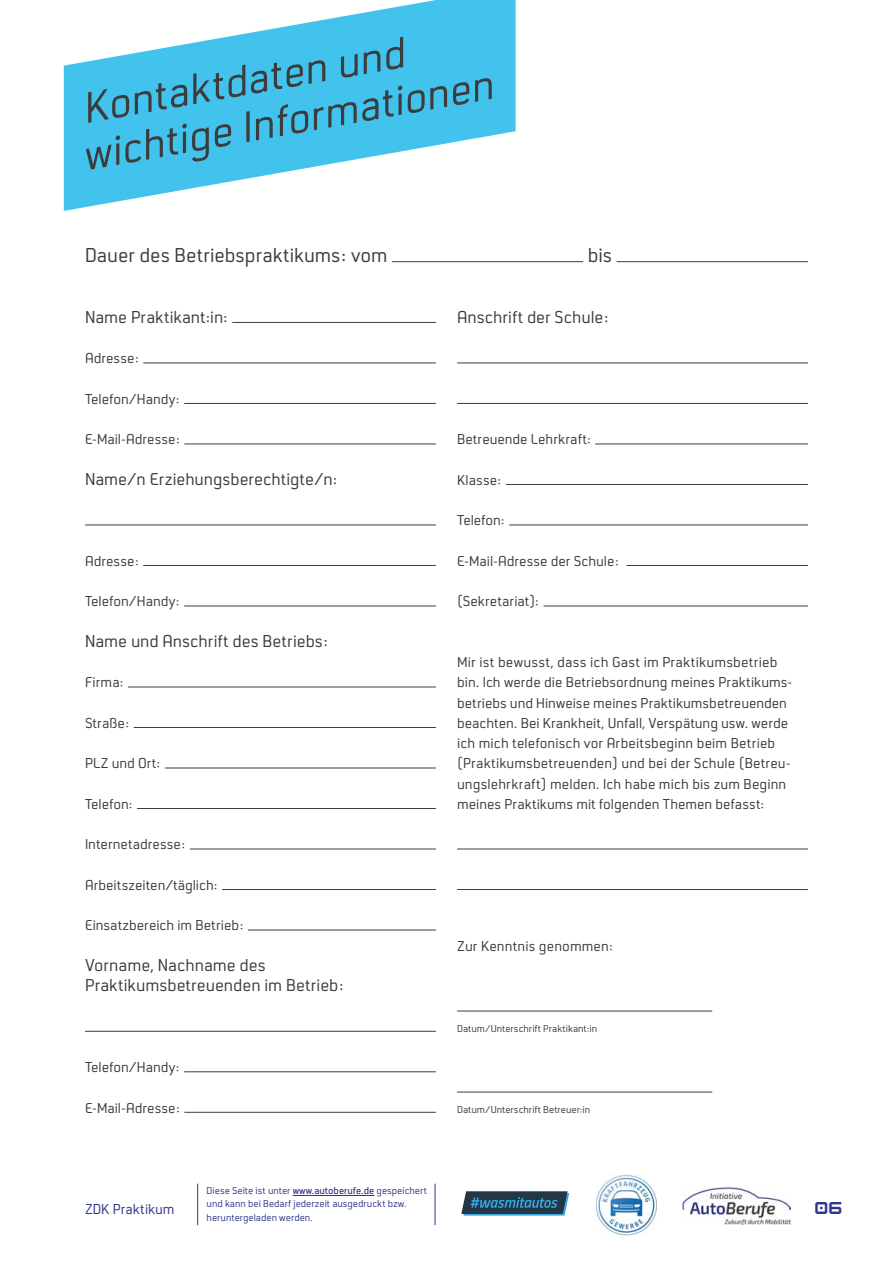
<style>
.page{position:relative;width:893px;height:1263px;background:#fff}
.page>*{position:absolute;margin:0;border:0;box-sizing:border-box;transform-origin:0 0}
.t1{font:italic 45px/46.5px "Neustadt";color:#3c3c3c}
.t2{font:21px "Neustadt";color:#3c3c3c}
.t3{font:18px/20.2px "Neustadt";color:#3c3c3c}
.t4{font:15px/20.2px "Neustadt";letter-spacing:.005em;color:#3c3c3c}
.t5{font:15px "Neustadt";color:#32368a}
.t6{font:700 15px "HK Modular";color:#32368a}
.t7{font:10.5px/13.5px "Neustadt";color:#32368a}
.t8{font:10.5px "Neustadt";color:#3c3c3c}
.s1{font-weight:600}
</style>
<div class="page">
<img style="left:683px;top:1188px;width:107px;height:36px">
<img style="left:596px;top:1174px;width:61px;height:61px">
<svg style="left:461px;top:1191px;width:108px;height:24px;background:#32586e"></svg>
<hr style="left:392px;top:261px;width:191px;height:1px;background:#3c3c3c">
<hr style="left:617px;top:261px;width:191px;height:1px;background:#3c3c3c">
<hr style="left:232px;top:322px;width:204px;height:1px;background:#3c3c3c">
<hr style="left:143px;top:363px;width:293px;height:1px;background:#3c3c3c">
<hr style="left:184px;top:403px;width:252px;height:1px;background:#3c3c3c">
<hr style="left:184px;top:444px;width:252px;height:1px;background:#3c3c3c">
<hr style="left:85px;top:525px;width:351px;height:1px;background:#3c3c3c">
<hr style="left:143px;top:565px;width:293px;height:1px;background:#3c3c3c">
<hr style="left:184px;top:606px;width:252px;height:1px;background:#3c3c3c">
<hr style="left:128px;top:687px;width:308px;height:1px;background:#3c3c3c">
<hr style="left:134px;top:727px;width:302px;height:1px;background:#3c3c3c">
<hr style="left:165px;top:768px;width:271px;height:1px;background:#3c3c3c">
<hr style="left:137px;top:808px;width:299px;height:1px;background:#3c3c3c">
<hr style="left:190px;top:849px;width:246px;height:1px;background:#3c3c3c">
<hr style="left:222px;top:889px;width:214px;height:1px;background:#3c3c3c">
<hr style="left:248px;top:930px;width:188px;height:1px;background:#3c3c3c">
<hr style="left:85px;top:1031px;width:351px;height:1px;background:#3c3c3c">
<hr style="left:184px;top:1071px;width:252px;height:1px;background:#3c3c3c">
<hr style="left:184px;top:1112px;width:252px;height:1px;background:#3c3c3c">
<hr style="left:457px;top:363px;width:351px;height:1px;background:#3c3c3c">
<hr style="left:457px;top:403px;width:351px;height:1px;background:#3c3c3c">
<hr style="left:595px;top:444px;width:213px;height:1px;background:#3c3c3c">
<hr style="left:506px;top:484px;width:302px;height:1px;background:#3c3c3c">
<hr style="left:509px;top:525px;width:299px;height:1px;background:#3c3c3c">
<hr style="left:626px;top:565px;width:182px;height:1px;background:#3c3c3c">
<hr style="left:544px;top:606px;width:264px;height:1px;background:#3c3c3c">
<hr style="left:457px;top:849px;width:351px;height:1px;background:#3c3c3c">
<hr style="left:457px;top:889px;width:351px;height:1px;background:#3c3c3c">
<hr style="left:457px;top:1092px;width:255px;height:1px;background:#3c3c3c">
<hr style="left:457px;top:1011px;width:255px;height:1px;background:#3c3c3c">
<svg style="left:64px;top:0;width:452px;height:211px;fill:#41c3ed"></svg>
<hr style="left:293px;top:1195px;width:81px;height:1px;background:#32368a">
<hr style="left:197px;top:1184px;width:1px;height:41px;background:#32368a">
<hr style="left:435px;top:1184px;width:1px;height:41px;background:#32368a">
<h1 class="t1" style="left:71px;top:88px;width:417px;rotate:-10deg">Kontaktdaten und wichtige Informationen</h1>
<h2 class="t2" style="left:85px;top:244px;width:304px">Dauer des Betriebspraktikums: vom</h2>
<h2 class="t2" style="left:588px;top:244px;width:26px">bis</h2>
<p class="t3" style="left:85px;top:307px;width:144px">Name Praktikant:in:</p>
<p class="t4" style="left:85px;top:349px;width:55px">Adresse:</p>
<p class="t4" style="left:85px;top:389px;width:96px">Telefon/Handy:</p>
<p class="t4" style="left:85px;top:430px;width:96px">E-Mail-Adresse:</p>
<p class="t3" style="left:85px;top:469px;width:254px">Name/n Erziehungsberechtigte/n:</p>
<p class="t4" style="left:85px;top:551px;width:55px">Adresse:</p>
<p class="t4" style="left:85px;top:592px;width:96px">Telefon/Handy:</p>
<p class="t3" style="left:85px;top:631px;width:244px">Name und Anschrift des Betriebs:</p>
<p class="t4" style="left:85px;top:673px;width:40px">Firma:</p>
<p class="t4" style="left:85px;top:713px;width:46px">Straße:</p>
<p class="t4" style="left:85px;top:754px;width:77px">PLZ und Ort:</p>
<p class="t4" style="left:85px;top:794px;width:49px">Telefon:</p>
<p class="t4" style="left:85px;top:835px;width:102px">Internetadresse:</p>
<p class="t4" style="left:85px;top:875px;width:134px">Arbeitszeiten/täglich:</p>
<p class="t4" style="left:85px;top:916px;width:160px">Einsatzbereich im Betrieb:</p>
<p class="t3" style="left:85px;top:955px;width:260px">Vorname, Nachname des<br>Praktikumsbetreuenden im Betrieb:</p>
<p class="t4" style="left:85px;top:1057px;width:96px">Telefon/Handy:</p>
<p class="t4" style="left:85px;top:1098px;width:96px">E-Mail-Adresse:</p>
<p class="t3" style="left:457px;top:307px;width:153px">Anschrift der Schule:</p>
<p class="t4" style="left:457px;top:430px;width:135px">Betreuende Lehrkraft:</p>
<p class="t4" style="left:457px;top:470px;width:46px">Klasse:</p>
<p class="t4" style="left:457px;top:511px;width:49px">Telefon:</p>
<p class="t4" style="left:457px;top:551px;width:163px">E-Mail-Adresse der Schule:</p>
<p class="t4" style="left:457px;top:592px;width:83px">(Sekretariat):</p>
<p class="t4" style="left:457px;top:652px;width:337px">Mir ist bewusst, dass ich Gast im Praktikumsbetrieb bin. Ich werde die Betriebsordnung meines Praktikums&shy;betriebs und Hinweise meines Praktikumsbetreuenden beachten. Bei Krankheit, Unfall, Verspätung usw. werde ich mich telefonisch vor Arbeitsbeginn beim Betrieb (Praktikumsbetreuenden) und bei der Schule (Betreu&shy;ungslehrkraft) melden. Ich habe mich bis zum Beginn meines Praktikums mit folgenden Themen befasst:</p>
<p class="t4" style="left:457px;top:936px;width:157px">Zur Kenntnis genommen:</p>
<p class="t8" style="left:457px;top:1023px;width:141px">Datum/Unterschrift Praktikant:in</p>
<p class="t8" style="left:457px;top:1104px;width:135px">Datum/Unterschrift Betreuer:in</p>
<p class="t7" style="left:207px;top:1184px;width:222px">Diese Seite ist unter <span class="s1">www.autoberufe.de</span> gespeichert und kann bei Bedarf jederzeit ausgedruckt bzw. heruntergeladen werden.</p>
<p class="t5" style="left:85px;top:1201px;width:91px">ZDK Praktikum</p>
<p class="t6" style="left:815px;top:1198px;width:28px">06</p>
</div>
